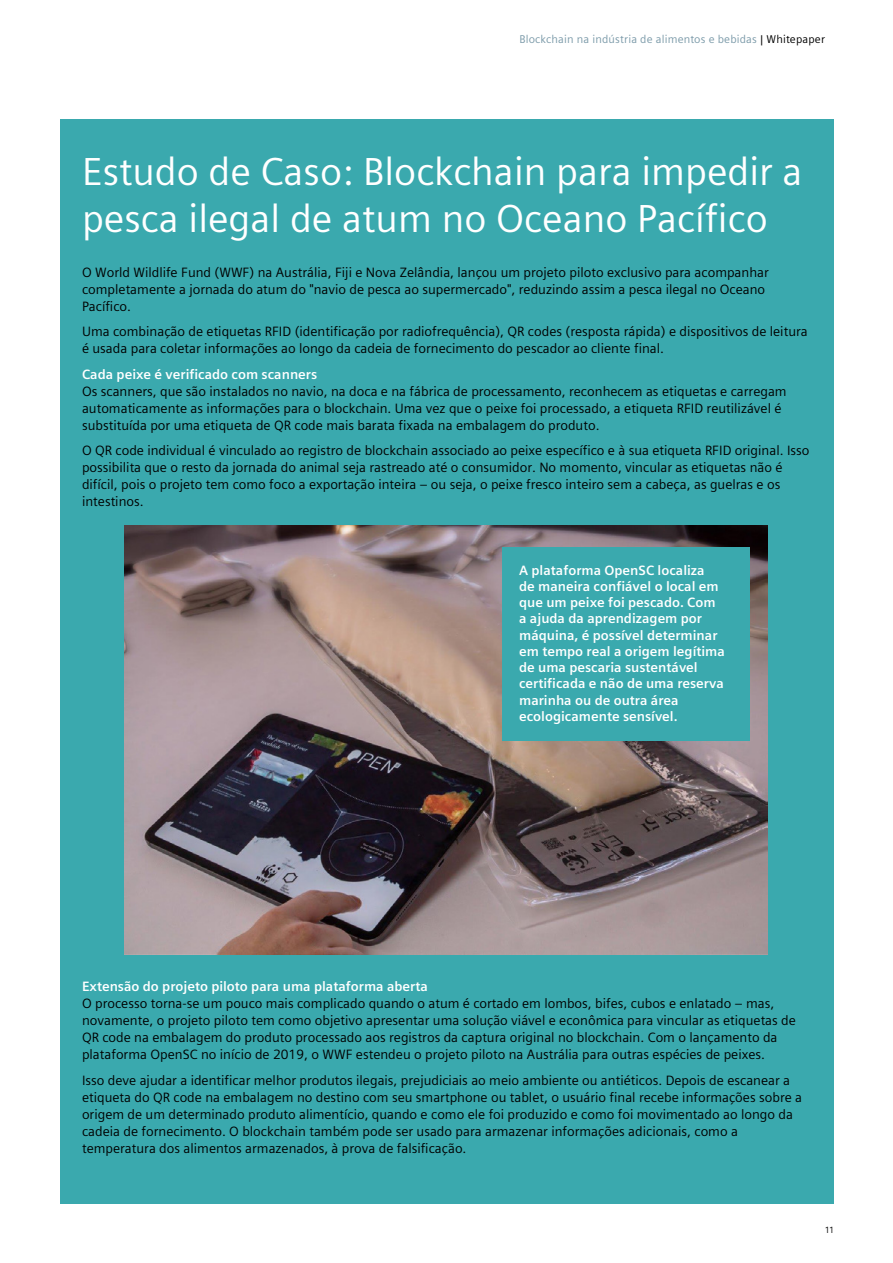
<style>
.page{position:relative;width:893px;height:1263px;background:#fff}
.page>*{position:absolute;margin:0;border:0;box-sizing:border-box;transform-origin:0 0}
.t1{font:39px/46.8px "Siemens Sans";color:#fff}
.t2{font:13.5px/17px "Siemens Sans";color:#000}
.t3{font:700 13.5px/16.2px "Siemens Sans";color:#fff}
.t4{font:11.25px "Siemens Sans";letter-spacing:.015em;color:#7b9aa9}
.t5{font:9px "Siemens Sans";color:#000}
.s1{color:#000}
</style>
<div class="page">
<div style="left:60px;top:119px;width:773px;height:1084px;background:#3aa9ae"></div>
<img style="left:125px;top:525px;width:642px;height:429px">
<div style="left:502px;top:547px;width:247px;height:194px;background:#3aa9ae"></div>
<p class="t4" style="left:519px;top:32px;width:307px">Blockchain na indústria de alimentos e bebidas <span class="s1">| Whitepaper</span></p>
<h1 class="t1" style="left:82px;top:149px;width:722px">Estudo de Caso: Blockchain para impedir a pesca ilegal de atum no Oceano Pacífico</h1>
<p class="t2" style="left:82px;top:264px;width:688px">O World Wildlife Fund (WWF) na Austrália, Fiji e Nova Zelândia, lançou um projeto piloto exclusivo para acompanhar completamente a jornada do atum do "navio de pesca ao supermercado", reduzindo assim a pesca ilegal no Oceano<br>Pacífico.</p>
<p class="t2" style="left:82px;top:323px;width:727px">Uma combinação de etiquetas RFID (identificação por radiofrequência), QR codes (resposta rápida) e dispositivos de leitura é usada para coletar informações ao longo da cadeia de fornecimento do pescador ao cliente final.</p>
<p class="t3" style="left:82px;top:366px;width:237px">Cada peixe é verificado com scanners</p>
<p class="t2" style="left:82px;top:383px;width:706px">Os scanners, que são instalados no navio, na doca e na fábrica de processamento, reconhecem as etiquetas e carregam automaticamente as informações para o blockchain. Uma vez que o peixe foi processado, a etiqueta RFID reutilizável é substituída por uma etiqueta de QR code mais barata fixada na embalagem do produto.</p>
<p class="t2" style="left:82px;top:442px;width:729px">O QR code individual é vinculado ao registro de blockchain associado ao peixe específico e à sua etiqueta RFID original. Isso possibilita que o resto da jornada do animal seja rastreado até o consumidor. No momento, vincular as etiquetas não é difícil, pois o projeto tem como foco a exportação inteira – ou seja, o peixe fresco inteiro sem a cabeça, as guelras e os intestinos.</p>
<p class="t3" style="left:519px;top:562px;width:207px">A plataforma OpenSC localiza<br>de maneira confiável o local em que um peixe foi pescado. Com a ajuda da aprendizagem por máquina, é possível determinar em tempo real a origem legítima de uma pescaria sustentável certificada e não de uma reserva marinha ou de outra área ecologicamente sensível.</p>
<p class="t3" style="left:82px;top:978px;width:347px">Extensão do projeto piloto para uma plataforma aberta</p>
<p class="t2" style="left:82px;top:995px;width:715px">O processo torna-se um pouco mais complicado quando o atum é cortado em lombos, bifes, cubos e enlatado – mas, novamente, o projeto piloto tem como objetivo apresentar uma solução viável e econômica para vincular as etiquetas de QR code na embalagem do produto processado aos registros da captura original no blockchain. Com o lançamento da plataforma OpenSC no início de 2019, o WWF estendeu o projeto piloto na Austrália para outras espécies de peixes.</p>
<p class="t2" style="left:82px;top:1071px;width:722px">Isso deve ajudar a identificar melhor produtos ilegais, prejudiciais ao meio ambiente ou antiéticos. Depois de escanear a etiqueta do QR code na embalagem no destino com seu smartphone ou tablet, o usuário final recebe informações sobre a origem de um determinado produto alimentício, quando e como ele foi produzido e como foi movimentado ao longo da cadeia de fornecimento. O blockchain também pode ser usado para armazenar informações adicionais, como a temperatura dos alimentos armazenados, à prova de falsificação.</p>
<p class="t5" style="left:826px;top:1225px;width:9px">11</p>
</div>
